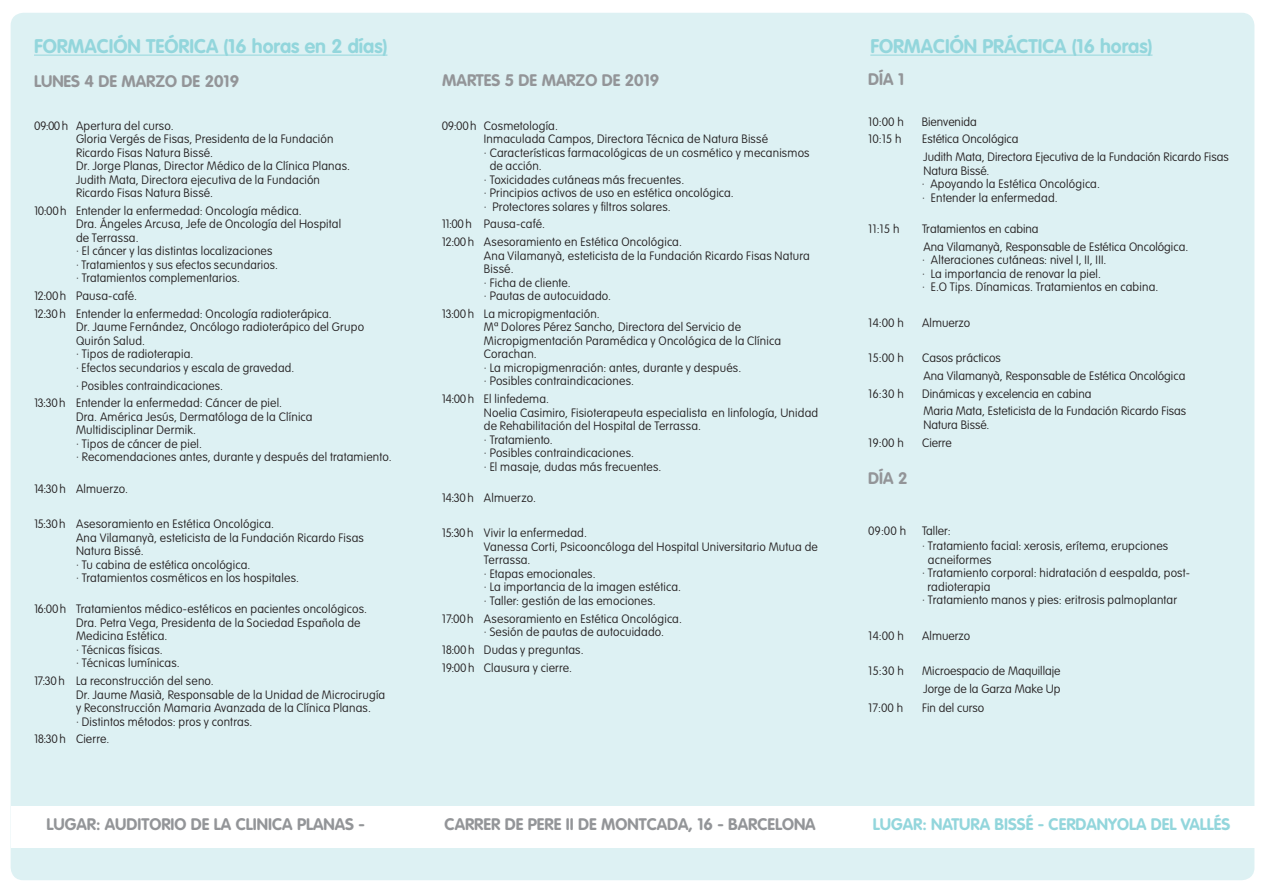
<style>
.page{position:relative;width:1263px;height:893px;background:#fff}
.page>*{position:absolute;margin:0;border:0;box-sizing:border-box;transform-origin:0 0}
.t1{font:700 19.5px "VAG Rounded";color:#93d6dc}
.t2{font:700 16.5px "VAG Rounded";color:#939598}
.t3{font:700 16.5px "VAG Rounded";color:#93d6dc}
.t4{font:100 12px/13.5px "VAG Rounded";letter-spacing:.015em;color:#231f20}
</style>
<div class="page">
<div style="left:11px;top:13px;width:1243px;height:867px;background:#ddf1f3;border-radius:13px"></div>
<hr style="left:34px;top:55px;width:353px;height:1px;background:#93d6dc">
<hr style="left:870px;top:55px;width:282px;height:1px;background:#93d6dc">
<div style="left:11px;top:806px;width:1243px;height:41px;background:#fff"></div>
<p class="t1" style="left:34px;top:35px;width:355px">FORMACIÓN TEÓRICA (16 horas en 2 días)</p>
<p class="t2" style="left:34px;top:71px;width:207px">LUNES 4 DE MARZO DE 2019</p>
<p class="t2" style="left:442px;top:70px;width:219px">MARTES 5 DE MARZO DE 2019</p>
<p class="t4" style="left:34px;top:119px;width:141px">09:00h Apertura del curso.</p>
<p class="t4" style="left:76px;top:132px;width:259px">Gloria Vergés de Fisas, Presidenta de la Fundación<br>Ricardo Fisas Natura Bissé.</p>
<p class="t4" style="left:76px;top:159px;width:276px">Dr. Jorge Planas, Director Médico de la Clínica Planas.</p>
<p class="t4" style="left:76px;top:173px;width:246px">Judith Mata, Directora ejecutiva de la Fundación<br>Ricardo Fisas Natura Bissé.</p>
<p class="t4" style="left:34px;top:204px;width:269px">10:00h Entender la enfermedad: Oncología médica.</p>
<p class="t4" style="left:76px;top:217px;width:267px">Dra. Ángeles Arcusa, Jefe de Oncología del Hospital de Terrassa.</p>
<p class="t4" style="left:76px;top:244px;width:198px">· El cáncer y las distintas localizaciones</p>
<p class="t4" style="left:76px;top:258px;width:203px">· Tratamientos y sus efectos secundarios.</p>
<p class="t4" style="left:76px;top:271px;width:165px">· Tratamientos complementarios.</p>
<p class="t4" style="left:34px;top:289px;width:105px">12:00 h Pausa-café.</p>
<p class="t4" style="left:34px;top:307px;width:299px">12:30h Entender la enfermedad: Oncología radioterápica.</p>
<p class="t4" style="left:76px;top:320px;width:290px">Dr. Jaume Fernández, Oncólogo radioterápico del Grupo<br>Quirón Salud.</p>
<p class="t4" style="left:76px;top:347px;width:119px">· Tipos de radioterapia.</p>
<p class="t4" style="left:76px;top:361px;width:220px">· Efectos secundarios y escala de gravedad.</p>
<p class="t4" style="left:76px;top:379px;width:148px">· Posibles contraindicaciones.</p>
<p class="t4" style="left:34px;top:396px;width:250px">13:30h Entender la enfermedad: Cáncer de piel.</p>
<p class="t4" style="left:76px;top:410px;width:238px">Dra. América Jesús, Dermatóloga de la Clínica<br>Multidisciplinar Dermik.</p>
<p class="t4" style="left:76px;top:437px;width:127px">· Tipos de cáncer de piel.</p>
<p class="t4" style="left:76px;top:450px;width:317px">· Recomendaciones antes, durante y después del tratamiento.</p>
<p class="t4" style="left:34px;top:482px;width:95px">14:30h Almuerzo.</p>
<p class="t4" style="left:34px;top:517px;width:241px">15:30h Asesoramiento en Estética Oncológica.</p>
<p class="t4" style="left:76px;top:531px;width:289px">Ana Vilamanyà, esteticista de la Fundación Ricardo Fisas<br>Natura Bissé.</p>
<p class="t4" style="left:76px;top:558px;width:176px">· Tu cabina de estética oncológica.</p>
<p class="t4" style="left:76px;top:571px;width:224px">· Tratamientos cosméticos en los hospitales.</p>
<p class="t4" style="left:34px;top:602px;width:334px">16:00 h Tratamientos médico-estéticos en pacientes oncológicos.</p>
<p class="t4" style="left:76px;top:616px;width:286px">Dra. Petra Vega, Presidenta de la Sociedad Española de<br>Medicina Estética.</p>
<p class="t4" style="left:76px;top:643px;width:88px">· Técnicas físicas.</p>
<p class="t4" style="left:76px;top:656px;width:105px">· Técnicas lumínicas.</p>
<p class="t4" style="left:34px;top:674px;width:181px">17:30h La reconstrucción del seno.</p>
<p class="t4" style="left:76px;top:688px;width:311px">Dr. Jaume Masià, Responsable de la Unidad de Microcirugía y Reconstrucción Mamaria Avanzada de la Clínica Planas.</p>
<p class="t4" style="left:76px;top:715px;width:178px">· Distintos métodos: pros y contras.</p>
<p class="t4" style="left:34px;top:732px;width:77px">18:30 h Cierre.</p>
<p class="t4" style="left:442px;top:119px;width:117px">09:00h Cosmetología.</p>
<p class="t4" style="left:484px;top:132px;width:286px">Inmaculada Campos, Directora Técnica de Natura Bissé</p>
<p class="t4" style="left:490px;top:146px;width:321px;text-indent:-6px">· Características farmacológicas de un cosmético y mecanismos de acción.</p>
<p class="t4" style="left:484px;top:173px;width:202px">· Toxicidades cutáneas más frecuentes.</p>
<p class="t4" style="left:484px;top:186px;width:251px">· Principios activos de uso en estética oncológica.</p>
<p class="t4" style="left:484px;top:200px;width:188px">· Protectores solares y filtros solares.</p>
<p class="t4" style="left:442px;top:217px;width:105px">11:00 h Pausa-café.</p>
<p class="t4" style="left:484px;top:235px;width:328px;text-indent:-42px">12:00h Asesoramiento en Estética Oncológica.<br>Ana Vilamanyà, esteticista de la Fundación Ricardo Fisas Natura<br>Bissé.</p>
<p class="t4" style="left:484px;top:276px;width:88px">· Ficha de cliente.</p>
<p class="t4" style="left:484px;top:289px;width:129px">· Pautas de autocuidado.</p>
<p class="t4" style="left:442px;top:307px;width:159px">13:00h La micropigmentación.</p>
<p class="t4" style="left:484px;top:320px;width:299px">Mª Dolores Pérez Sancho, Directora del Servicio de<br>Micropigmentación Paramédica y Oncológica de la Clínica<br>Corachan.</p>
<p class="t4" style="left:484px;top:361px;width:259px">· La micropigmenración: antes, durante y después.</p>
<p class="t4" style="left:484px;top:374px;width:152px">· Posibles contraindicaciones.</p>
<p class="t4" style="left:442px;top:392px;width:109px">14:00h El linfedema.</p>
<p class="t4" style="left:484px;top:406px;width:336px">Noelia Casimiro, Fisioterapeuta especialista en linfología, Unidad de Rehabilitación del Hospital de Terrassa.</p>
<p class="t4" style="left:484px;top:433px;width:70px">· Tratamiento.</p>
<p class="t4" style="left:484px;top:446px;width:152px">· Posibles contraindicaciones.</p>
<p class="t4" style="left:484px;top:460px;width:179px">· El masaje, dudas más frecuentes.</p>
<p class="t4" style="left:442px;top:491px;width:95px">14:30h Almuerzo.</p>
<p class="t4" style="left:442px;top:526px;width:146px">15:30h Vivir la enfermedad.</p>
<p class="t4" style="left:484px;top:540px;width:335px">Vanessa Corti, Psicooncóloga del Hospital Universitario Mutua de<br>Terrassa.</p>
<p class="t4" style="left:484px;top:567px;width:113px">· Etapas emocionales.</p>
<p class="t4" style="left:484px;top:580px;width:199px">· La importancia de la imagen estética.</p>
<p class="t4" style="left:484px;top:594px;width:173px">· Taller: gestión de las emociones.</p>
<p class="t4" style="left:442px;top:612px;width:241px">17:00h Asesoramiento en Estética Oncológica.</p>
<p class="t4" style="left:484px;top:625px;width:182px">· Sesión de pautas de autocuidado.</p>
<p class="t4" style="left:442px;top:643px;width:143px">18:00h Dudas y preguntas.</p>
<p class="t4" style="left:442px;top:661px;width:132px">19:00h Clausura y cierre.</p>
<p class="t1" style="left:870px;top:35px;width:284px">FORMACIÓN PRÁCTICA (16 horas)</p>
<p class="t2" style="left:868px;top:70px;width:37px">DÍA 1</p>
<p class="t4" style="left:868px;top:115px;width:37px">10:00 h</p>
<p class="t4" style="left:922px;top:115px;width:57px">Bienvenida</p>
<p class="t4" style="left:868px;top:132px;width:35px">10:15 h</p>
<p class="t4" style="left:922px;top:132px;width:98px">Estética Oncológica</p>
<p class="t4" style="left:923px;top:150px;width:307px">Judith Mata, Directora Ejecutiva de la Fundación Ricardo Fisas<br>Natura Bissé.</p>
<p class="t4" style="left:922px;top:177px;width:180px">· Apoyando la Estética Oncológica.</p>
<p class="t4" style="left:922px;top:191px;width:137px">· Entender la enfermedad.</p>
<p class="t4" style="left:868px;top:222px;width:33px">11:15 h</p>
<p class="t4" style="left:922px;top:222px;width:118px">Tratamientos en cabina</p>
<p class="t4" style="left:923px;top:240px;width:266px">Ana Vilamanyà, Responsable de Estética Oncológica.</p>
<p class="t4" style="left:922px;top:253px;width:186px">· Alteraciones cutáneas: nivel I, II, III.</p>
<p class="t4" style="left:922px;top:267px;width:180px">· La importancia de renovar la piel.</p>
<p class="t4" style="left:922px;top:280px;width:238px">· E.O Tips. Dínamicas. Tratamientos en cabina.</p>
<p class="t4" style="left:868px;top:316px;width:37px">14:00 h</p>
<p class="t4" style="left:922px;top:316px;width:49px">Almuerzo</p>
<p class="t4" style="left:868px;top:351px;width:37px">15:00 h</p>
<p class="t4" style="left:922px;top:351px;width:80px">Casos prácticos</p>
<p class="t4" style="left:923px;top:369px;width:263px">Ana Vilamanyà, Responsable de Estética Oncológica</p>
<p class="t4" style="left:868px;top:387px;width:37px">16:30 h</p>
<p class="t4" style="left:922px;top:387px;width:171px">Dinámicas y excelencia en cabina</p>
<p class="t4" style="left:923px;top:404px;width:264px">Maria Mata, Esteticista de la Fundación Ricardo Fisas<br>Natura Bissé.</p>
<p class="t4" style="left:868px;top:436px;width:37px">19:00 h</p>
<p class="t4" style="left:922px;top:436px;width:31px">Cierre</p>
<p class="t2" style="left:868px;top:469px;width:41px">DÍA 2</p>
<p class="t4" style="left:868px;top:524px;width:39px">09:00 h</p>
<p class="t4" style="left:922px;top:524px;width:30px">Taller:</p>
<p class="t4" style="left:928px;top:539px;width:242px;text-indent:-6px">· Tratamiento facial: xerosis, erítema, erupciones acneiformes</p>
<p class="t4" style="left:927px;top:566px;width:264px;text-indent:-5px">· Tratamiento corporal: hidratación d eespalda, post&shy;radioterapia</p>
<p class="t4" style="left:922px;top:593px;width:257px">· Tratamiento manos y pies: eritrosis palmoplantar</p>
<p class="t4" style="left:868px;top:629px;width:37px">14:00 h</p>
<p class="t4" style="left:922px;top:629px;width:49px">Almuerzo</p>
<p class="t4" style="left:868px;top:664px;width:37px">15:30 h</p>
<p class="t4" style="left:922px;top:664px;width:140px">Microespacio de Maquillaje</p>
<p class="t4" style="left:923px;top:682px;width:139px">Jorge de la Garza Make Up</p>
<p class="t4" style="left:868px;top:701px;width:37px">17:00 h</p>
<p class="t4" style="left:922px;top:701px;width:64px">Fin del curso</p>
<p class="t2" style="left:47px;top:815px;width:320px">LUGAR: AUDITORIO DE LA CLINICA PLANAS -</p>
<p class="t2" style="left:445px;top:815px;width:373px">CARRER DE PERE II DE MONTCADA, 16 - BARCELONA</p>
<p class="t3" style="left:873px;top:814px;width:359px">LUGAR: NATURA BISSÉ - CERDANYOLA DEL VALLÉS</p>
</div>
